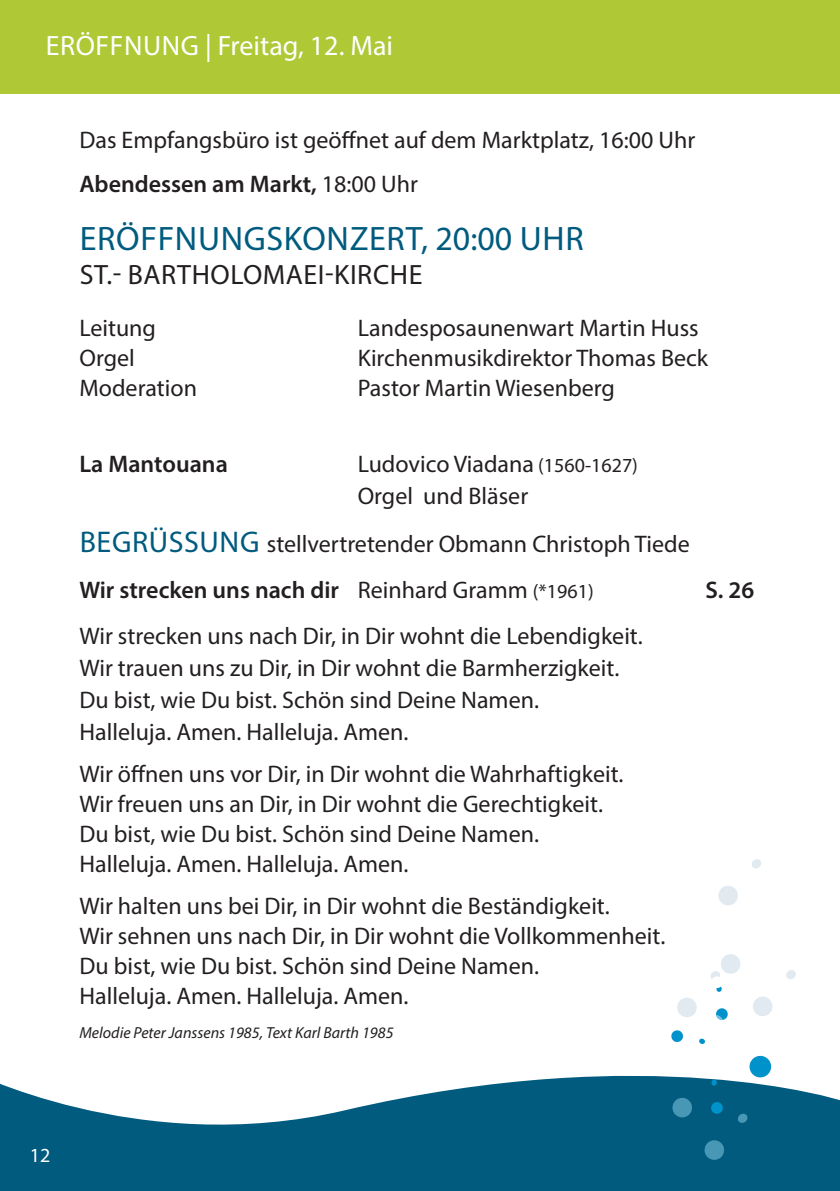
<style>
.page{position:relative;width:840px;height:1191px;background:#fff}
.page>*{position:absolute;margin:0;border:0;box-sizing:border-box;transform-origin:0 0}
.t1{font:34px "Myriad Pro";letter-spacing:.02em;color:#005b7f}
.t2{font:28px "Myriad Pro";letter-spacing:.005em;color:#fff}
.t3{font:28px "Myriad Pro";letter-spacing:.02em;color:#231f20}
.t4{font:24px/30px "Myriad Pro";color:#231f20}
.t5{font:600 24px "Myriad Pro";color:#231f20}
.t6{font:20px "Myriad Pro";color:#fff}
.t7{font:italic 16px "Myriad Pro";color:#231f20}
.s1{font-weight:600}
.s2{font-size:20px}
.s3{font-size:30px;color:#005b7f}
</style>
<div class="page">
<svg style="left:0;top:1066px;width:836px;height:125px;fill:#005b7f"></svg>
<svg style="left:836px;top:1099px;width:3px;height:92px"></svg>
<div style="left:0;top:0;width:839px;height:93px;background:#aec836"></div>
<svg style="left:710px;top:1101px;width:12px;height:13px"></svg>
<svg style="left:711px;top:1079px;width:5px;height:6px"></svg>
<div style="left:715px;top:1008px;width:12px;height:12px;background:#0093cb;border-radius:50%"></div>
<svg style="left:715px;top:985px;width:6px;height:7px"></svg>
<svg style="left:748px;top:1055px;width:23px;height:23px"></svg>
<svg style="left:702px;top:1140px;width:23px;height:19px"></svg>
<svg style="left:736px;top:1113px;width:11px;height:9px"></svg>
<svg style="left:670px;top:1097px;width:23px;height:20px"></svg>
<div style="left:710px;top:976px;width:12px;height:12px;background:#fff;border-radius:50%"></div>
<svg style="left:671px;top:998px;width:53px;height:46px"></svg>
<svg style="left:718px;top:886px;width:20px;height:19px"></svg>
<svg style="left:752px;top:859px;width:9px;height:9px"></svg>
<svg style="left:753px;top:996px;width:20px;height:20px"></svg>
<svg style="left:786px;top:970px;width:10px;height:9px"></svg>
<svg style="left:710px;top:954px;width:31px;height:25px"></svg>
<p class="t2" style="left:46px;top:28px;width:349px">ERÖFFNUNG | Freitag, 12. Mai</p>
<p class="t4" style="left:79px;top:118px;width:617px;line-height:43.6px">Das Empfangsbüro ist geöffnet auf dem Marktplatz, 16:00 Uhr<br><span class="s1">Abendessen am Markt,</span> 18:00 Uhr</p>
<h1 class="t1" style="left:80px;top:218px;width:505px">ERÖFFNUNGSKONZERT, 20:00 UHR</h1>
<p class="t3" style="left:80px;top:257px;width:344px">ST.- BARTHOLOMAEI-KIRCHE</p>
<p class="t4" style="left:79px;top:312px;width:78px">Leitung</p>
<p class="t4" style="left:357px;top:312px;width:342px">Landesposaunenwart Martin Huss</p>
<p class="t4" style="left:79px;top:342px;width:57px">Orgel</p>
<p class="t4" style="left:357px;top:342px;width:352px">Kirchenmusikdirektor Thomas Beck</p>
<p class="t4" style="left:79px;top:372px;width:119px">Moderation</p>
<p class="t4" style="left:357px;top:372px;width:258px">Pastor Martin Wiesenberg</p>
<p class="t5" style="left:79px;top:448px;width:150px">La Mantouana</p>
<p class="t4" style="left:357px;top:447px;width:281px;line-height:32px">Ludovico Viadana <span class="s2">(1560-1627)<br></span>Orgel und Bläser</p>
<p class="t4" style="left:79px;top:520px;width:611px;line-height:46px"><span class="s3">BEGRÜSSUNG</span> stellvertretender Obmann Christoph Tiede<br><span class="s1">Wir strecken uns nach dir</span> Reinhard Gramm <span class="s2">(*1961)</span></p>
<p class="t4" style="left:79px;top:619px;width:564px;line-height:32px">Wir strecken uns nach Dir, in Dir wohnt die Lebendigkeit.<br>Wir trauen uns zu Dir, in Dir wohnt die Barmherzigkeit.<br>Du bist, wie Du bist. Schön sind Deine Namen.<br>Halleluja. Amen. Halleluja. Amen.</p>
<p class="t4" style="left:79px;top:758px;width:545px">Wir öffnen uns vor Dir, in Dir wohnt die Wahrhaftigkeit.<br>Wir freuen uns an Dir, in Dir wohnt die Gerechtigkeit.<br>Du bist, wie Du bist. Schön sind Deine Namen.<br>Halleluja. Amen. Halleluja. Amen.</p>
<p class="t4" style="left:79px;top:890px;width:587px">Wir halten uns bei Dir, in Dir wohnt die Beständigkeit.<br>Wir sehnen uns nach Dir, in Dir wohnt die Vollkommenheit.<br>Du bist, wie Du bist. Schön sind Deine Namen.<br>Halleluja. Amen. Halleluja. Amen.</p>
<p class="t7" style="left:79px;top:1022px;width:315px">Melodie Peter Janssens 1985, Text Karl Barth 1985</p>
<p class="t5" style="left:705px;top:574px;width:50px">S. 26</p>
<p class="t6" style="left:30px;top:1143px;width:22px">12</p>
</div>
